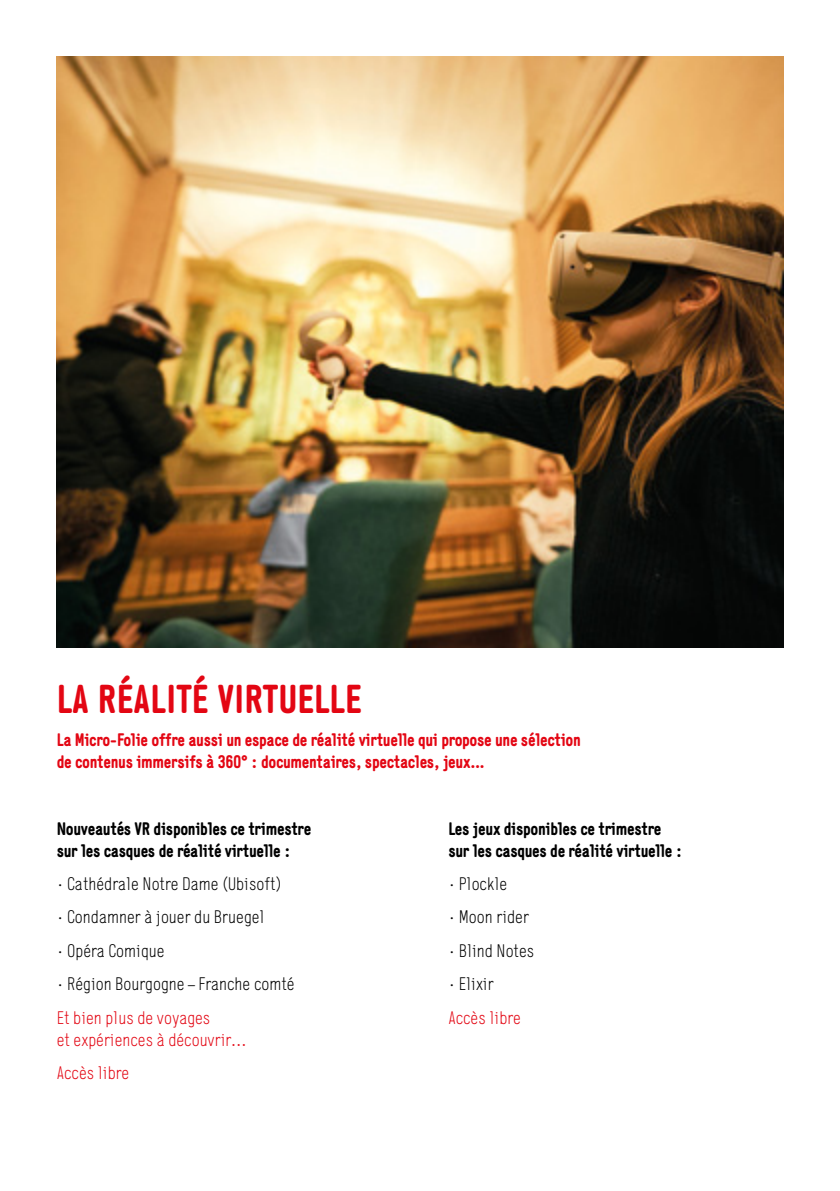
<style>
.page{position:relative;width:840px;height:1191px;background:#fff}
.page>*{position:absolute;margin:0;border:0;box-sizing:border-box;transform-origin:0 0}
.t1{font:700 40px "Generika";color:#e30613}
.t2{font:300 18px/33.4px "Generika";color:#000}
.t3{font:700 18px/22px "Generika";letter-spacing:-.02em;color:#000}
.t4{font:700 18px/22px "Generika";letter-spacing:-.02em;color:#e30613}
.t5{font:300 18px/22px "Generika";color:#e30613}
</style>
<div class="page">
<img style="left:57px;top:57px;width:725px;height:591px">
<h1 class="t1" style="left:57px;top:675px;width:306px">LA RÉALITÉ VIRTUELLE</h1>
<p class="t4" style="left:57px;top:728px;width:525px">La Micro-Folie offre aussi un espace de réalité virtuelle qui propose une sélection de contenus immersifs à 360° : documentaires, spectacles, jeux…</p>
<p class="t3" style="left:57px;top:817px;width:256px">Nouveautés VR disponibles ce trimestre sur les casques de réalité virtuelle :</p>
<p class="t2" style="left:57px;top:867px;width:239px">· Cathédrale Notre Dame (Ubisoft)<br>· Condamner à jouer du Bruegel<br>· Opéra Comique<br>· Région Bourgogne – Franche comté</p>
<p class="t5" style="left:57px;top:1006px;width:190px">Et bien plus de voyages<br>et expériences à découvrir…</p>
<p class="t5" style="left:57px;top:1061px;width:74px">Accès libre</p>
<p class="t3" style="left:448px;top:817px;width:235px">Les jeux disponibles ce trimestre sur les casques de réalité virtuelle :</p>
<p class="t2" style="left:448px;top:867px;width:87px">· Plockle<br>· Moon rider · Blind Notes · Elixir</p>
<p class="t5" style="left:448px;top:1006px;width:74px">Accès libre</p>
</div>
